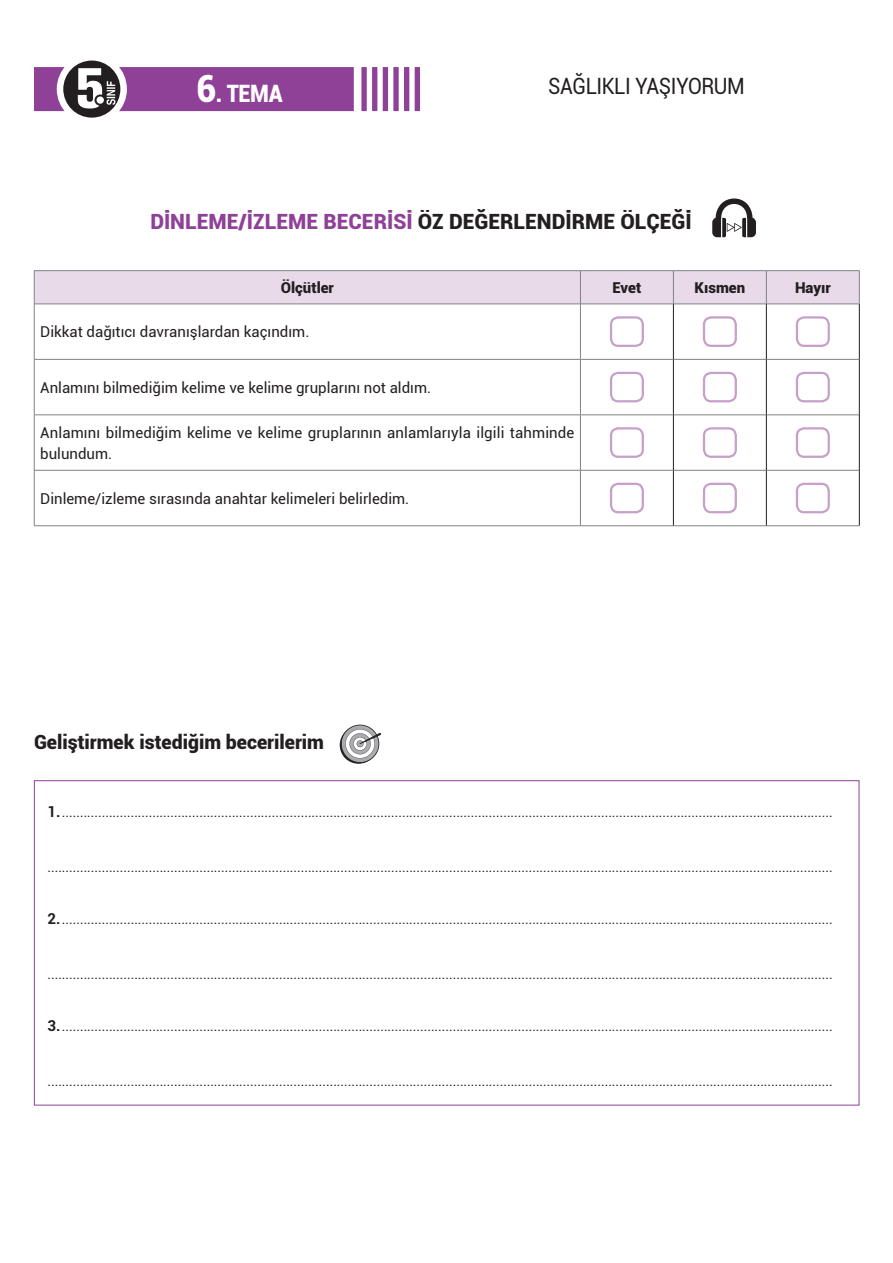
<style>
.page{position:relative;width:893px;height:1263px;background:#fff}
.page>*{position:absolute;margin:0;border:0;box-sizing:border-box;transform-origin:0 0}
.t1{font:900 24px "Roboto";color:#fff;scale:.9 1}
.t2{font:22.5px "Roboto";letter-spacing:-.02em;color:#231f20;scale:.9 1}
.t3{font:900 21px "Roboto";color:#8e4197}
.t4{font:900 19.5px "Roboto";color:#231f20}
.t5{font:15px/21px "Roboto";color:#231f20}
.t6{font:900 15px "Roboto";color:#231f20}
.t7{font:13.5px "Roboto";color:#231f20}
.s1{font-size:37.5px}
.s2{color:#231f20}
.s3{font-weight:700;font-size:15px}
</style>
<div class="page">
<svg style="left:340px;top:726px;width:37px;height:38px"></svg>
<svg style="left:341px;top:725px;width:40px;height:38px"></svg>
<div style="left:35px;top:271px;width:824px;height:33px;background:#e9daea"></div>
<svg style="left:35px;top:305px;width:824px;height:220px"></svg>
<hr style="left:34px;top:270px;width:546px;height:1px;background:#808285">
<hr style="left:34px;top:271px;width:1px;height:33px;background:#808285">
<hr style="left:580px;top:270px;width:93px;height:1px;background:#808285">
<hr style="left:580px;top:271px;width:1px;height:33px;background:#808285">
<hr style="left:673px;top:270px;width:93px;height:1px;background:#808285">
<hr style="left:673px;top:271px;width:1px;height:33px;background:#808285">
<hr style="left:766px;top:270px;width:93px;height:1px;background:#808285">
<hr style="left:766px;top:271px;width:1px;height:33px;background:#808285">
<hr style="left:859px;top:271px;width:1px;height:33px;background:#808285">
<hr style="left:34px;top:304px;width:546px;height:1px;background:#808285">
<hr style="left:580px;top:304px;width:93px;height:1px;background:#808285">
<hr style="left:580px;top:304px;width:1px;height:55px;background:#808285">
<hr style="left:673px;top:304px;width:93px;height:1px;background:#808285">
<hr style="left:766px;top:304px;width:93px;height:1px;background:#808285">
<hr style="left:34px;top:359px;width:546px;height:1px;background:#808285">
<hr style="left:580px;top:359px;width:93px;height:1px;background:#808285">
<hr style="left:580px;top:360px;width:1px;height:55px;background:#808285">
<hr style="left:673px;top:359px;width:93px;height:1px;background:#808285">
<hr style="left:766px;top:359px;width:93px;height:1px;background:#808285">
<hr style="left:34px;top:415px;width:546px;height:1px;background:#808285">
<hr style="left:580px;top:415px;width:93px;height:1px;background:#808285">
<hr style="left:580px;top:415px;width:1px;height:55px;background:#808285">
<hr style="left:673px;top:415px;width:93px;height:1px;background:#808285">
<hr style="left:766px;top:415px;width:93px;height:1px;background:#808285">
<hr style="left:34px;top:470px;width:546px;height:1px;background:#808285">
<hr style="left:580px;top:470px;width:93px;height:1px;background:#808285">
<hr style="left:580px;top:470px;width:1px;height:55px;background:#808285">
<hr style="left:673px;top:470px;width:93px;height:1px;background:#808285">
<hr style="left:766px;top:470px;width:93px;height:1px;background:#808285">
<hr style="left:34px;top:525px;width:546px;height:1px;background:#808285">
<hr style="left:580px;top:525px;width:93px;height:1px;background:#808285">
<hr style="left:673px;top:525px;width:93px;height:1px;background:#808285">
<hr style="left:766px;top:525px;width:93px;height:1px;background:#808285">
<hr style="left:673px;top:304px;width:1px;height:55px;background:#231f20">
<hr style="left:766px;top:304px;width:1px;height:55px;background:#231f20">
<hr style="left:859px;top:304px;width:1px;height:55px;background:#231f20">
<hr style="left:673px;top:360px;width:1px;height:55px;background:#231f20">
<hr style="left:766px;top:360px;width:1px;height:55px;background:#231f20">
<hr style="left:859px;top:359px;width:1px;height:56px;background:#231f20">
<hr style="left:673px;top:415px;width:1px;height:55px;background:#231f20">
<hr style="left:766px;top:415px;width:1px;height:55px;background:#231f20">
<hr style="left:859px;top:415px;width:1px;height:55px;background:#231f20">
<hr style="left:673px;top:470px;width:1px;height:55px;background:#231f20">
<hr style="left:766px;top:470px;width:1px;height:55px;background:#231f20">
<hr style="left:859px;top:470px;width:1px;height:55px;background:#231f20">
<hr style="left:34px;top:304px;width:1px;height:55px;background:#808285">
<hr style="left:34px;top:360px;width:1px;height:55px;background:#808285">
<hr style="left:34px;top:415px;width:1px;height:55px;background:#808285">
<hr style="left:34px;top:470px;width:1px;height:55px;background:#808285">
<div style="left:611px;top:317px;width:32px;height:29px;background:#fff;border-radius:7px"></div>
<div style="left:610px;top:316px;width:34px;height:31px;border:2px solid #c79fc9;border-radius:7px"></div>
<div style="left:704px;top:317px;width:32px;height:29px;background:#fff;border-radius:7px"></div>
<div style="left:703px;top:316px;width:34px;height:31px;border:2px solid #c79fc9;border-radius:7px"></div>
<div style="left:797px;top:317px;width:32px;height:29px;background:#fff;border-radius:7px"></div>
<div style="left:796px;top:316px;width:34px;height:31px;border:2px solid #c79fc9;border-radius:7px"></div>
<div style="left:611px;top:373px;width:32px;height:28px;background:#fff;border-radius:7px"></div>
<div style="left:610px;top:372px;width:34px;height:30px;border:2px solid #c79fc9;border-radius:7px"></div>
<div style="left:704px;top:373px;width:32px;height:28px;background:#fff;border-radius:7px"></div>
<div style="left:703px;top:372px;width:34px;height:30px;border:2px solid #c79fc9;border-radius:7px"></div>
<div style="left:797px;top:373px;width:32px;height:28px;background:#fff;border-radius:7px"></div>
<div style="left:796px;top:372px;width:34px;height:30px;border:2px solid #c79fc9;border-radius:7px"></div>
<div style="left:611px;top:428px;width:32px;height:29px;background:#fff;border-radius:7px"></div>
<div style="left:610px;top:427px;width:34px;height:31px;border:2px solid #c79fc9;border-radius:7px"></div>
<div style="left:704px;top:428px;width:32px;height:29px;background:#fff;border-radius:7px"></div>
<div style="left:703px;top:427px;width:34px;height:31px;border:2px solid #c79fc9;border-radius:7px"></div>
<div style="left:797px;top:428px;width:32px;height:29px;background:#fff;border-radius:7px"></div>
<div style="left:796px;top:427px;width:34px;height:31px;border:2px solid #c79fc9;border-radius:7px"></div>
<div style="left:611px;top:484px;width:32px;height:28px;background:#fff;border-radius:7px"></div>
<div style="left:610px;top:483px;width:34px;height:30px;border:2px solid #c79fc9;border-radius:7px"></div>
<div style="left:704px;top:484px;width:32px;height:28px;background:#fff;border-radius:7px"></div>
<div style="left:703px;top:483px;width:34px;height:30px;border:2px solid #c79fc9;border-radius:7px"></div>
<div style="left:797px;top:484px;width:32px;height:28px;background:#fff;border-radius:7px"></div>
<div style="left:796px;top:483px;width:34px;height:30px;border:2px solid #c79fc9;border-radius:7px"></div>
<div style="left:34px;top:67px;width:320px;height:44px;background:#8e4197;border:2px solid #8e4197"></div>
<svg style="left:361px;top:67px;width:6px;height:44px"></svg>
<div style="left:383px;top:67px;width:5px;height:44px;background:#8e4197"></div>
<div style="left:404px;top:67px;width:5px;height:44px;background:#8e4197"></div>
<svg style="left:372px;top:67px;width:5px;height:44px"></svg>
<svg style="left:393px;top:67px;width:6px;height:44px"></svg>
<div style="left:415px;top:67px;width:5px;height:44px;background:#8e4197"></div>
<div style="left:57px;top:54px;width:70px;height:70px;background:#fff;border-radius:50%"></div>
<div style="left:63px;top:61px;width:57px;height:57px;background:#231f20;border-radius:50%"></div>
<svg style="left:78px;top:68px;width:37px;height:40px"></svg>
<div style="left:97px;top:96px;width:7px;height:8px;background:#fff;border-radius:50%"></div>
<svg style="left:712px;top:198px;width:44px;height:39px"></svg>
<h1 class="t1" style="left:197px;top:77px;width:97px"><span class="s1">6</span>. TEMA</h1>
<h2 class="t2" style="left:548px;top:71px;width:220px">SAĞLIKLI YAŞIYORUM</h2>
<h3 class="t3" style="left:150px;top:207px;width:543px">DİNLEME/İZLEME BECERİSİ <span class="s2">ÖZ DEĞERLENDİRME ÖLÇEĞİ</span></h3>
<p class="t6" style="left:281px;top:277px;width:55px">Ölçütler</p>
<p class="t6" style="left:612px;top:277px;width:30px">Evet</p>
<p class="t6" style="left:694px;top:277px;width:52px">Kısmen</p>
<p class="t6" style="left:795px;top:277px;width:37px">Hayır</p>
<p class="t5" style="left:40px;top:321px;width:271px">Dikkat dağıtıcı davranışlardan kaçındım.</p>
<p class="t5" style="left:40px;top:376px;width:392px">Anlamını bilmediğim kelime ve kelime gruplarını not aldım.</p>
<p class="t5" style="left:40px;top:421px;width:536px">Anlamını bilmediğim kelime ve kelime gruplarının anlamlarıyla ilgili tahminde bulundum.</p>
<p class="t5" style="left:40px;top:487px;width:371px">Dinleme/izleme sırasında anahtar kelimeleri belirledim.</p>
<h3 class="t4" style="left:34px;top:728px;width:292px">Geliştirmek istediğim becerilerim</h3>
<p class="t7" style="left:48px;top:802px;width:787px"><span class="s3">1.</span>.....................................................................................................................................................................................................................</p>
<p class="t7" style="left:48px;top:858px;width:787px">.........................................................................................................................................................................................................................</p>
<p class="t7" style="left:48px;top:909px;width:787px"><span class="s3">2.</span>.....................................................................................................................................................................................................................</p>
<p class="t7" style="left:48px;top:965px;width:787px">.........................................................................................................................................................................................................................</p>
<p class="t7" style="left:48px;top:1016px;width:787px"><span class="s3">3.</span>.....................................................................................................................................................................................................................</p>
<p class="t7" style="left:48px;top:1072px;width:787px">.........................................................................................................................................................................................................................</p>
</div>
